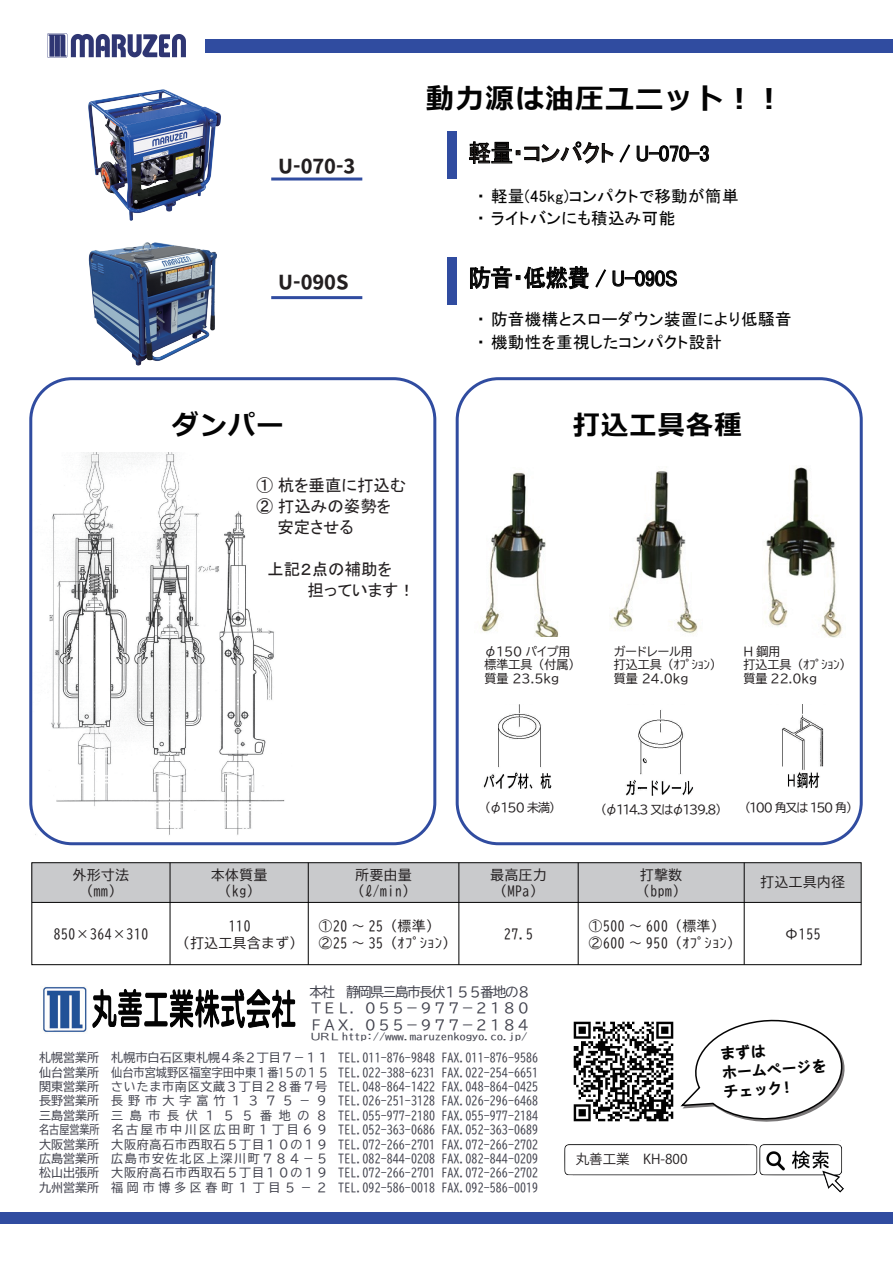
<style>
.page{position:relative;width:893px;height:1263px;background:#fff}
.page>*{position:absolute;margin:0;border:0;box-sizing:border-box;transform-origin:0 0}
.t1{font:700 28.5px "Meiryo";letter-spacing:.05em;color:#030303}
.t2{font:700 27px "Meiryo";letter-spacing:.05em;color:#030303}
.t3{font:24px "MS P Gothic";letter-spacing:-.02em;color:#211814;scale:.94 1}
.t4{font:22.35px "MS P Gothic";color:#030303;scale:.94 1}
.t5{font:18px "Gen Ei Gothic P H KL";color:#231f20}
.t6{font:16.5px/22.5px "MS P Gothic";letter-spacing:.025em;color:#030303}
.t7{font:16.5px/21px "MS P Gothic";color:#231f20}
.t8{font:700 15px/18.8px "Microsoft Ya Hei";color:#030303}
.t9{font:13.5px/16.5px "BIZ UD Gothic";letter-spacing:.05em;color:#231f20;text-align:center}
.t10{font:13.5px/16.2px "BIZ UD Gothic";color:#41424d;text-align:justify}
.t11{font:13.5px "Koz Go Pr 6 N";color:#231f20}
.t12{font:12px/14.4px "BIZ UD Gothic";letter-spacing:.005em;color:#41424d;text-align:justify}
.t13{font:12px/14.4px "BIZ UD Gothic";letter-spacing:.065em;color:#41424d}
.t14{font:12px/13.5px "BIZ UDP Gothic";color:#231f20}
.t15{font:12px "BIZ UDP Gothic";letter-spacing:-.1em;color:#231f20}
.t16{font:9.15px "BIZ UD Gothic";letter-spacing:-.02em;color:#41424d;scale:1.35 1}
.s1{font-size:22.35px;color:#030303}
.s2{font-size:24px}
</style>
<div class="page">
<img style="left:33px;top:453px;width:252px;height:387px">
<div style="left:0;top:1212px;width:893px;height:11px;background:#304ca0"></div>
<img style="left:564px;top:1140px;width:280px;height:53px">
<img style="left:92px;top:988px;width:204px;height:41px">
<img style="left:42px;top:986px;width:45px;height:46px">
<img style="left:573px;top:1021px;width:101px;height:101px">
<svg style="left:680px;top:1019px;width:165px;height:103px"></svg>
<img style="left:611px;top:471px;width:87px;height:163px">
<img style="left:481px;top:472px;width:78px;height:165px">
<img style="left:765px;top:467px;width:77px;height:171px">
<img style="left:483px;top:705px;width:341px;height:91px">
<div style="left:456px;top:377px;width:407px;height:468px;border:3px solid #304ca0;border-radius:41px"></div>
<div style="left:29px;top:377px;width:407px;height:468px;border:3px solid #304ca0;border-radius:41px"></div>
<div style="left:205px;top:39px;width:688px;height:14px;background:#304ca0"></div>
<img style="left:47px;top:34px;width:139px;height:23px">
<div style="left:448px;top:258px;width:9px;height:47px;background:#304ca0"></div>
<div style="left:448px;top:132px;width:9px;height:47px;background:#304ca0"></div>
<img style="left:30px;top:180px;width:265px;height:230px">
<svg style="left:470px;top:266px;width:119px;height:23px"></svg>
<svg style="left:595px;top:269px;width:11px;height:18px"></svg>
<svg style="left:613px;top:270px;width:64px;height:17px"></svg>
<svg style="left:469px;top:142px;width:144px;height:22px"></svg>
<svg style="left:620px;top:144px;width:10px;height:19px"></svg>
<svg style="left:637px;top:146px;width:72px;height:16px"></svg>
<hr style="left:271px;top:177px;width:91px;height:3px;background:#304ca0">
<hr style="left:271px;top:296px;width:91px;height:3px;background:#304ca0">
<img style="left:86px;top:89px;width:136px;height:134px">
<div style="left:32px;top:863px;width:829px;height:39px;background:#c9cacc"></div>
<div style="left:31px;top:862px;width:830px;height:103px;border:1px solid #030303"></div>
<hr style="left:32px;top:902px;width:829px;height:1px;background:#030303">
<hr style="left:744px;top:863px;width:1px;height:102px;background:#030303">
<hr style="left:578px;top:863px;width:1px;height:102px;background:#030303">
<hr style="left:458px;top:863px;width:1px;height:102px;background:#030303">
<hr style="left:308px;top:863px;width:1px;height:102px;background:#030303">
<hr style="left:170px;top:863px;width:1px;height:102px;background:#030303">
<h3 class="t5" style="left:278px;top:153px;width:79px">U-070-3</h3>
<h3 class="t5" style="left:278px;top:269px;width:72px">U-090S</h3>
<h1 class="t1" style="left:426px;top:79px;width:359px">動力源は油圧ユニット︕︕</h1>
<h3 class="t3" style="left:468px;top:141px;width:258px">軽量・コンパクト <span class="s1">/ U-070-3</span></h3>
<h3 class="t6" style="left:477px;top:184px;width:263px">・ 軽量(45kg)コンパクトで移動が簡単・ ライトバンにも積込み可能</h3>
<h3 class="t4" style="left:468px;top:267px;width:224px"><span class="s2">防音・低燃費</span> / U-090S</h3>
<h3 class="t6" style="left:477px;top:308px;width:316px">・ 防音機構とスローダウン装置により低騒音・ 機動性を重視したコンパクト設計</h3>
<h2 class="t2" style="left:171px;top:406px;width:114px">ダンパー</h2>
<h2 class="t2" style="left:573px;top:406px;width:170px">打込工具各種</h2>
<h3 class="t7" style="left:256px;top:474px;width:151px">① 杭を垂直に打込む<br>② 打込みの姿勢を<br>　 安定させる</h3>
<h3 class="t7" style="left:308px;top:558px;width:109px;text-indent:-51px">　上記２点の補助を<br>担っています！</h3>
<p class="t14" style="left:484px;top:645px;width:91px">φ150 パイプ用標準工具（付属）質量 23.5kg</p>
<p class="t14" style="left:743px;top:645px;width:103px">H 鋼用<br>打込工具（ｵﾌﾟｼｮﾝ）質量 22.0kg</p>
<p class="t14" style="left:614px;top:645px;width:103px">ガードレール用<br>打込工具（ｵﾌﾟｼｮﾝ）質量 24.0kg</p>
<p class="t14" style="left:485px;top:801px;width:72px">（φ150 未満）</p>
<p class="t15" style="left:601px;top:803px;width:122px">（φ114.3 又はφ139.8）</p>
<p class="t15" style="left:745px;top:802px;width:109px">（100 角又は 150 角）</p>
<p class="t9" style="left:351px;top:866px;width:66px">所要由量（ℓ/min）</p>
<p class="t9" style="left:490px;top:866px;width:58px;text-align:left">最高圧力（MPa）</p>
<p class="t9" style="left:636px;top:866px;width:51px">打撃数（bpm）</p>
<p class="t9" style="left:760px;top:873px;width:86px">打込工具内径</p>
<p class="t9" style="left:73px;top:866px;width:58px">外形寸法（mm）</p>
<p class="t9" style="left:211px;top:866px;width:58px">本体質量（kg）</p>
<p class="t9" style="left:176px;top:918px;width:128px">110<br>（打込工具含まず）</p>
<p class="t9" style="left:319px;top:918px;width:139px;text-align:left">①20 ～ 25（標準）<br>②25 ～ 35（ｵﾌﾟｼｮﾝ）</p>
<p class="t9" style="left:589px;top:918px;width:153px;text-align:left">①500 ～ 600（標準）<br>②600 ～ 950（ｵﾌﾟｼｮﾝ）</p>
<p class="t9" style="left:54px;top:925px;width:96px">850×364×310</p>
<p class="t9" style="left:504px;top:925px;width:31px">27.5</p>
<p class="t9" style="left:785px;top:925px;width:37px">Φ155</p>
<p class="t10" style="left:309px;top:984px;width:223px">本社　静岡県三島市長伏１５５番地の８<br>ＴＥＬ．０５５－９７７－２１８０<br>ＦＡＸ．０５５－９７７－２１８４</p>
<p class="t16" style="left:309px;top:1032px;width:163px">ＵＲＬhttp://www.maruzenkogyo.co.jp/</p>
<p class="t13" style="left:39px;top:1050px;width:292px">札幌営業所　札幌市白石区東札幌４条２丁目７－１１仙台営業所　仙台市宮城野区福室字田中東１番1５の１５関東営業所　さいたま市南区文蔵３丁目２８番７号長野営業所　長野市大字富竹１３７５－９三島営業所　三島市長伏１５５番地の８名古屋営業所 名古屋市中川区広田町１丁目６９大阪営業所　大阪府高石市西取石５丁目１０の１９広島営業所　広島市安佐北区上深川町７８４－５松山出張所　大阪府高石市西取石５丁目１０の１９九州営業所　福岡市博多区春町１丁目５－２</p>
<p class="t12" style="left:338px;top:1050px;width:201px">TEL.011-876-9848 FAX.011-876-9586<br>TEL.022-388-6231 FAX.022-254-6651<br>TEL.048-864-1422 FAX.048-864-0425<br>TEL.026-251-3128 FAX.026-296-6468<br>TEL.055-977-2180 FAX.055-977-2184<br>TEL.052-363-0686 FAX.052-363-0689<br>TEL.072-266-2701 FAX.072-266-2702<br>TEL.082-844-0208 FAX.082-844-0209<br>TEL.072-266-2701 FAX.072-266-2702<br>TEL.092-586-0018 FAX.092-586-0019</p>
<p class="t11" style="left:576px;top:1151px;width:113px">丸善工業　KH-800</p>
<p class="t8" style="left:720px;top:1044px;width:107px;rotate:-4deg">まずは<br>ホームページをチェック！</p>
</div>
